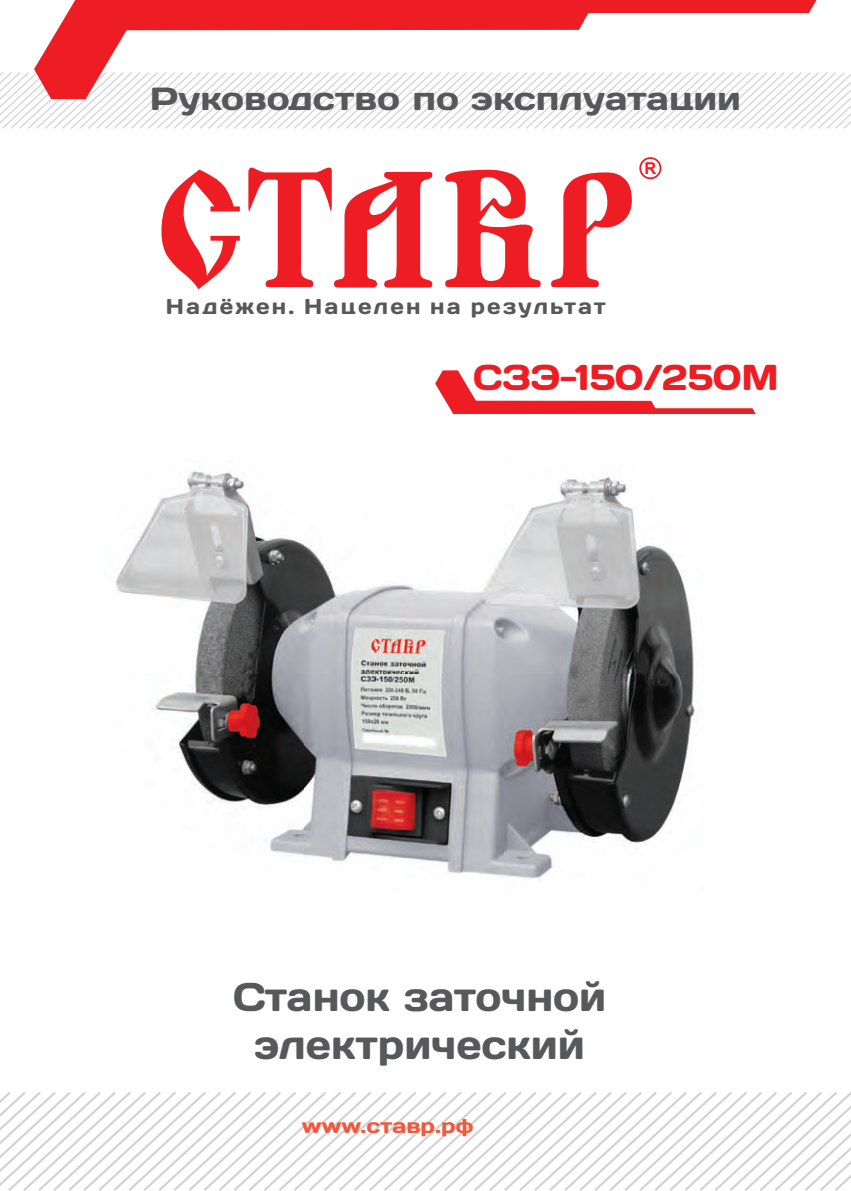
<style>
.page{position:relative;width:851px;height:1191px;background:#fff}
.page>*{position:absolute;margin:0;border:0;box-sizing:border-box;transform-origin:0 0}
.t1{font:40px/48px "Days";color:#57585a;text-align:center}
.t2{font:36px "Days";color:#ee1d23}
.t3{font:32px "Days";color:#57585a;scale:1.1 1}
.t4{font:21.4px "Days";letter-spacing:.105em;color:#57585a}
.t5{font:20px "Days";color:#f0593e;scale:1.1 1}
.t6{font:700 16.4px "Arial";color:#ee1d23}
</style>
<div class="page">
<img style="left:115px;top:471px;width:582px;height:409px">
<svg style="left:0;top:72px;width:850px;height:57px"></svg>
<svg style="left:0;top:1092px;width:850px;height:99px"></svg>
<svg style="left:34px;top:0;width:782px;height:99px"></svg>
<svg style="left:435px;top:370px;width:321px;height:44px"></svg>
<svg style="left:161px;top:167px;width:470px;height:122px"></svg>
<svg style="left:326px;top:167px;width:114px;height:122px"></svg>
<div style="left:639px;top:157px;width:22px;height:22px;border:2px solid #ee1d23;border-radius:50%"></div>
<p class="t3" style="left:150px;top:79px;width:539px">Руководство по эксплуатации</p>
<p class="t6" style="left:644px;top:157px;width:13px">R</p>
<p class="t4" style="left:166px;top:293px;width:441px">Надёжен. Нацелен на результат</p>
<p class="t2" style="left:473px;top:354px;width:307px">СЗЭ-150/250М</p>
<p class="t1" style="left:233px;top:970px;width:374px">Станок заточной электрический</p>
<p class="t5" style="left:302px;top:1113px;width:157px">www.ставр.рф</p>
</div>
